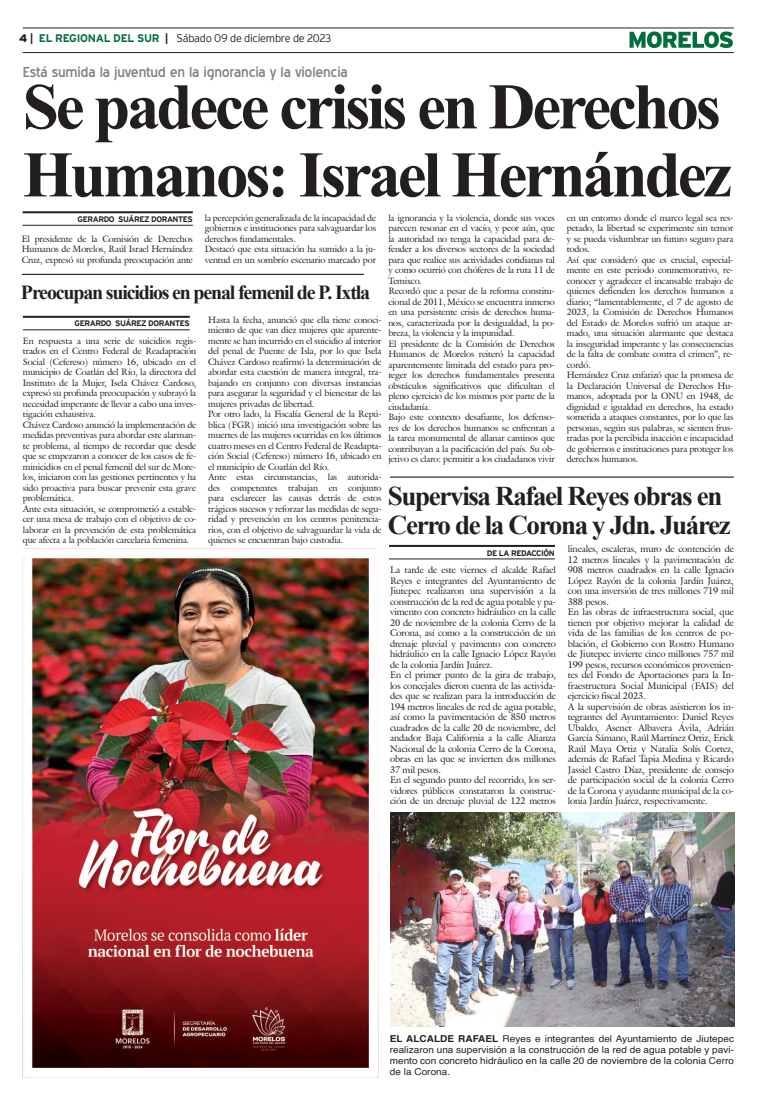
<style>
.page{position:relative;width:757px;height:1106px;background:#fff}
.page>*{position:absolute;margin:0;border:0;box-sizing:border-box;transform-origin:0 0}
.t1{font:700 65px/68px "Times New Roman";letter-spacing:-.05em;color:#231f20}
.t2{font:700 27px/29px "Times New Roman";letter-spacing:-.05em;color:#231f20}
.t3{font:700 20px "Times New Roman";letter-spacing:-.06em;color:#231f20}
.t4{font:14px "Blue Highway";letter-spacing:-.015em;color:#808285;scale:1.05 1}
.t5{font:300 11px "Interstate";letter-spacing:-.025em;color:#231f20}
.t6{font:9.5px/11px "Helvetica";letter-spacing:.005em;color:#231f20;text-align:justify;scale:1.05 1}
.t7{font:9.3px/10.5px "Galliard IT Cby BT";letter-spacing:-.01em;color:#231f20}
.t8{font:9px/10.5px "Galliard IT Cby BT";letter-spacing:-.01em;color:#231f20}
.t9{font:700 8px "Interstate";letter-spacing:-.05em;color:#231f20}
.s1{font-weight:900}
.s2{font-weight:700}
.s3{font-weight:700;color:#006f3c}
</style>
<div class="page">
<hr style="left:23px;top:28px;width:711px;height:1px;background:#231f20">
<hr style="left:23px;top:52px;width:711px;height:1px;background:#231f20">
<svg style="left:629px;top:31px;width:104px;height:17px"></svg>
<img style="left:32px;top:558px;width:337px;height:510px">
<hr style="left:389px;top:545px;width:166px;height:2px;background:#231f20">
<hr style="left:389px;top:558px;width:166px;height:1px;background:#231f20">
<hr style="left:390px;top:476px;width:344px;height:1px;background:#000">
<hr style="left:23px;top:316px;width:167px;height:2px;background:#231f20">
<hr style="left:23px;top:329px;width:167px;height:1px;background:#231f20">
<hr style="left:22px;top:274px;width:342px;height:1px;background:#000">
<hr style="left:23px;top:211px;width:170px;height:2px;background:#231f20">
<hr style="left:23px;top:225px;width:170px;height:1px;background:#231f20">
<img style="left:390px;top:812px;width:344px;height:214px">
<p class="t5" style="left:19px;top:32px;width:314px"><span class="s1">4</span> <span class="s2">|</span> <span class="s3">EL REGIONAL DEL SUR</span> <span class="s2">|</span> Sábado 09 de diciembre de 2023</p>
<h3 class="t4" style="left:23px;top:63px;width:311px">Está sumida la juventud en la ignorancia y la violencia</h3>
<h1 class="t1" style="left:23px;top:71px;width:711px">Se padece crisis en Derechos<br>Humanos: Israel Hernández</h1>
<p class="t9" style="left:78px;top:215px;width:117px">GERARDO SUÁREZ DORANTES</p>
<p class="t8" style="left:388px;top:212px;width:168px">la ignorancia y la violencia, donde sus voces parecen resonar en el vacío, y peor aún, que la autoridad no tenga la capacidad para de&shy;fender a los diversos sectores de la sociedad para que realice sus actividades cotidianas tal y como ocurrió con chóferes de la ruta 11 de Temixco.<br>Recordó que a pesar de la reforma constitu&shy;cional de 2011, México se encuentra inmerso en una persistente crisis de derechos huma&shy;nos, caracterizada por la desigualdad, la po&shy;breza, la violencia y la impunidad.<br>El presidente de la Comisión de Derechos Humanos de Morelos reiteró la capacidad aparentemente limitada del estado para pro&shy;teger los derechos fundamentales presenta obstáculos significativos que dificultan el pleno ejercicio de los mismos por parte de la ciudadanía.<br>Bajo este contexto desafiante, los defenso&shy;res de los derechos humanos se enfrentan a la tarea monumental de allanar caminos que contribuyan a la pacificación del país. Su ob&shy;jetivo es claro: permitir a los ciudadanos vivir</p>
<p class="t8" style="left:567px;top:212px;width:168px">en un entorno donde el marco legal sea res&shy;petado, la libertad se experimente sin temor y se pueda vislumbrar un futuro seguro para todos.<br>Así que consideró que es crucial, especial&shy;mente en este periodo conmemorativo, re&shy;conocer y agradecer el incansable trabajo de quienes defienden los derechos humanos a diario; “lamentablemente, el 7 de agosto de 2023, la Comisión de Derechos Humanos del Estado de Morelos sufrió un ataque ar&shy;mado, una situación alarmante que destaca la inseguridad imperante y las consecuencias de la falta de combate contra el crimen”, re&shy;cordó.<br>Hernández Cruz enfatizó que la promesa de la Declaración Universal de Derechos Hu&shy;manos, adoptada por la ONU en 1948, de dignidad e igualdad en derechos, ha estado sometida a ataques constantes, por lo que las personas, según sus palabras, se sienten frus&shy;tradas por la percibida inacción e incapacidad de gobiernos e instituciones para proteger los derechos humanos.</p>
<p class="t8" style="left:205px;top:212px;width:173px">la percepción generalizada de la incapacidad de gobiernos e instituciones para salvaguardar los derechos fundamentales.<br>Destacó que esta situación ha sumido a la ju&shy;ventud en un sombrío escenario marcado por</p>
<p class="t8" style="left:22px;top:233px;width:173px;text-align:justify">El presidente de la Comisión de Derechos Humanos de Morelos, Raúl Israel Hernández Cruz, expresó su profunda preocupación ante</p>
<h3 class="t3" style="left:21px;top:278px;width:351px">Preocupan suicidios en penal femenil de P. Ixtla</h3>
<p class="t9" style="left:75px;top:319px;width:117px">GERARDO SUÁREZ DORANTES</p>
<p class="t8" style="left:208px;top:314px;width:175px">Hasta la fecha, anunció que ella tiene conoci&shy;miento de que van diez mujeres que aparente&shy;mente se han incurrido en el suicidio al interior del penal de Puente de Isla, por lo que Isela Chávez Cardoso reafirmó la determinación de abordar esta cuestión de manera integral, tra&shy;bajando en conjunto con diversas instancias para asegurar la seguridad y el bienestar de las mujeres privadas de libertad.<br>Por otro lado, la Fiscalía General de la Repú&shy;blica (FGR) inició una investigación sobre las muertes de las mujeres ocurridas en los últimos cuatro meses en el Centro Federal de Readapta&shy;ción Social (Cefereso) número 16, ubicado en el municipio de Coatlán del Río.<br>Ante estas circunstancias, las autorida&shy;des competentes trabajan en conjunto para esclarecer las causas detrás de estos trágicos sucesos y reforzar las medidas de segu&shy;ridad y prevención en los centros penitencia&shy;rios, con el objetivo de salvaguardar la vida de quienes se encuentran bajo custodia.</p>
<p class="t8" style="left:23px;top:335px;width:175px">En respuesta a una serie de suicidios regis&shy;trados en el Centro Federal de Readaptación Social (Cefereso) número 16, ubicado en el municipio de Coatlán del Río, la directora del Instituto de la Mujer, Isela Chávez Cardoso, expresó su profunda preocupación y subrayó la necesidad imperante de llevar a cabo una inves&shy;tigación exhaustiva.<br>Chávez Cardoso anunció la implementación de medidas preventivas para abordar este alarman&shy;te problema, al tiempo de recordar que desde que se empezaron a conocer de los casos de fe&shy;minicidios en el penal femenil del sur de More&shy;los, iniciaron con las gestiones pertinentes y ha sido proactiva para buscar prevenir esta grave problemática.<br>Ante esta situación, se comprometió a estable&shy;cer una mesa de trabajo con el objetivo de co&shy;laborar en la prevención de esta problemática que afecta a la población carcelaria femenina.</p>
<h2 class="t2" style="left:388px;top:480px;width:344px">Supervisa Rafael Reyes obras en<br>Cerro de la Corona y Jdn. Juárez</h2>
<p class="t9" style="left:487px;top:548px;width:69px">DE LA REDACCIÓN</p>
<p class="t7" style="left:568px;top:543px;width:167px">lineales, escaleras, muro de contención de 12 metros lineales y la pavimentación de 908 metros cuadrados en la calle Ignacio López Rayón de la colonia Jardín Juárez, con una inversión de tres millones 719 mil 388 pesos.<br>En las obras de infraestructura social, que tienen por objetivo mejorar la calidad de vida de las familias de los centros de po&shy;blación, el Gobierno con Rostro Humano de Jiutepec invierte cinco millones 757 mil 199 pesos, recursos económicos provenien&shy;tes del Fondo de Aportaciones para la In&shy;fraestructura Social Municipal (FAIS) del ejercicio fiscal 2023.<br>A la supervisión de obras asistieron los in&shy;tegrantes del Ayuntamiento: Daniel Reyes Ubaldo, Asenet Albavera Ávila, Adrián García Sámano, Raúl Martínez Ortiz, Erick Raúl Maya Ortiz y Natalia Solís Cortez, además de Rafael Tapia Medina y Ricardo Jassiel Castro Díaz, presidente de consejo de participación social de la colonia Cerro de la Corona y ayudante municipal de la co&shy;lonia Jardín Juárez, respectivamente.</p>
<p class="t7" style="left:390px;top:564px;width:167px">La tarde de este viernes el alcalde Rafael Reyes e integrantes del Ayuntamiento de Jiutepec realizaron una supervisión a la construcción de la red de agua potable y pa&shy;vimento con concreto hidráulico en la calle 20 de noviembre de la colonia Cerro de la Corona, así como a la construcción de un drenaje pluvial y pavimento con concreto hidráulico en la calle Ignacio López Rayón de la colonia Jardín Juárez.<br>En el primer punto de la gira de trabajo, los concejales dieron cuenta de las activida&shy;des que se realizan para la introducción de 194 metros lineales de red de agua potable, así como la pavimentación de 850 metros cuadrados de la calle 20 de noviembre, del andador Baja California a la calle Alianza Nacional de la colonia Cerro de la Corona, obras en las que se invierten dos millones 37 mil pesos.<br>En el segundo punto del recorrido, los ser&shy;vidores públicos constataron la construc&shy;ción de un drenaje pluvial de 122 metros</p>
<p class="t6" style="left:390px;top:1033px;width:329px"><span class="s2">EL ALCALDE RAFAEL</span> Reyes e integrantes del Ayuntamiento de Jiutepec realizaron una supervisión a la construcción de la red de agua potable y pavi&shy;mento con concreto hidráulico en la calle 20 de noviembre de la colonia Cerro de la Corona.</p>
</div>
